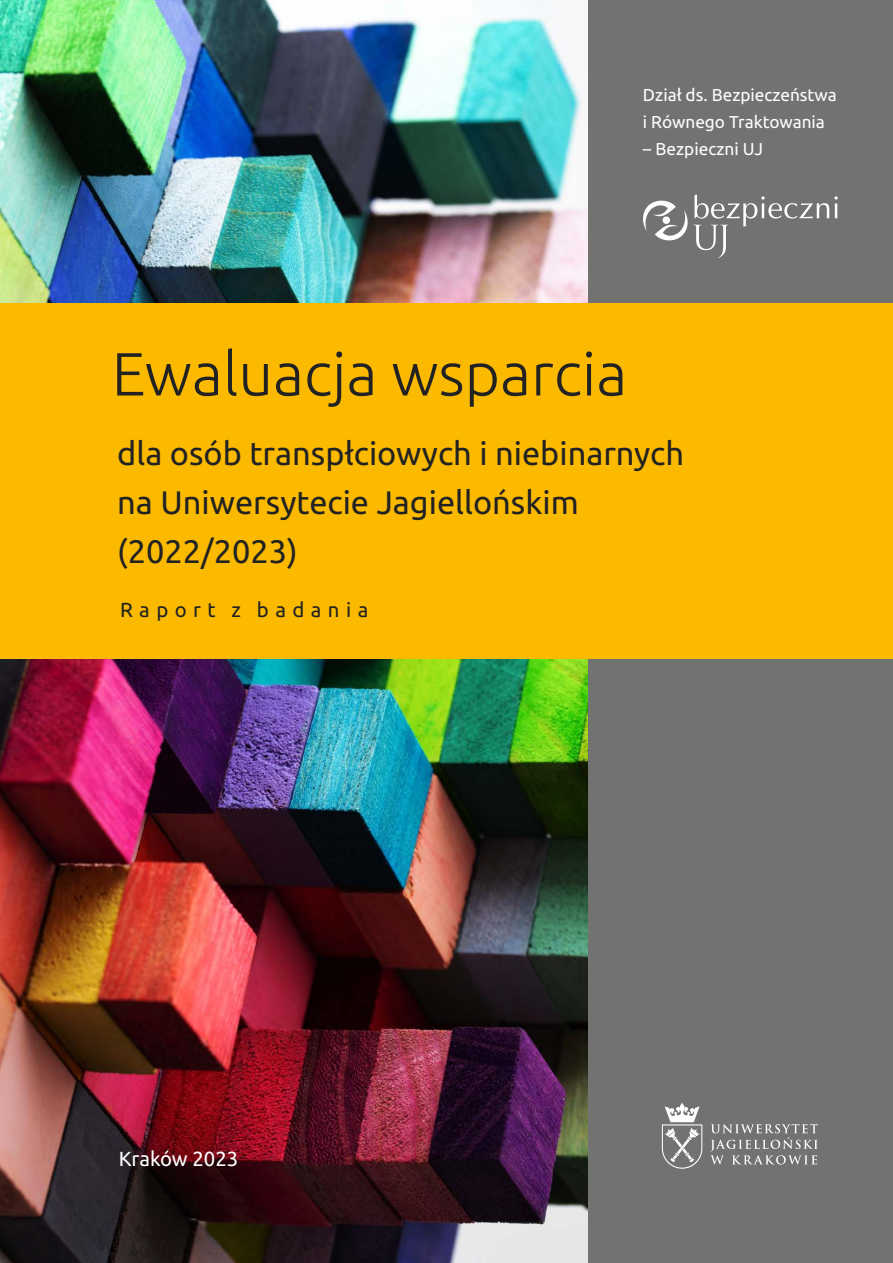
<style>
.page{position:relative;width:893px;height:1263px;background:#fff}
.page>*{position:absolute;margin:0;border:0;box-sizing:border-box;transform-origin:0 0}
.t1{font:300 60.9px "Ubuntu";color:#222}
.t2{font:32.55px/49.1px "Ubuntu";color:#222}
.t3{font:20.4px "Ubuntu";letter-spacing:.315em;color:#222}
.t4{font:20.4px "Ubuntu";color:#fefefe}
.t5{font:17.25px/27px "Ubuntu";color:#fefefe}
</style>
<div class="page">
<img style="left:0;top:1px;width:588px;height:1262px">
<div style="left:588px;top:1px;width:305px;height:1262px;background:#727271"></div>
<div style="left:0;top:303px;width:893px;height:356px;background:#fbba00"></div>
<svg style="left:662px;top:1103px;width:40px;height:66px"></svg>
<svg style="left:710px;top:1124px;width:108px;height:40px"></svg>
<svg style="left:643px;top:195px;width:195px;height:63px"></svg>
<p class="t5" style="left:643px;top:82px;width:195px">Dział ds. Bezpieczeństwa i Równego Traktowania</p>
<p class="t5" style="left:643px;top:136px;width:121px">– Bezpieczni UJ</p>
<h1 class="t1" style="left:112px;top:348px;width:517px">Ewaluacja wsparcia</h1>
<p class="t2" style="left:117px;top:431px;width:568px">dla osób transpłciowych i niebinarnych na Uniwersytecie Jagiellońskim (2022/2023)</p>
<p class="t3" style="left:120px;top:601px;width:250px">Raport z badania</p>
<p class="t4" style="left:119px;top:1150px;width:121px">Kraków 2023</p>
</div>
